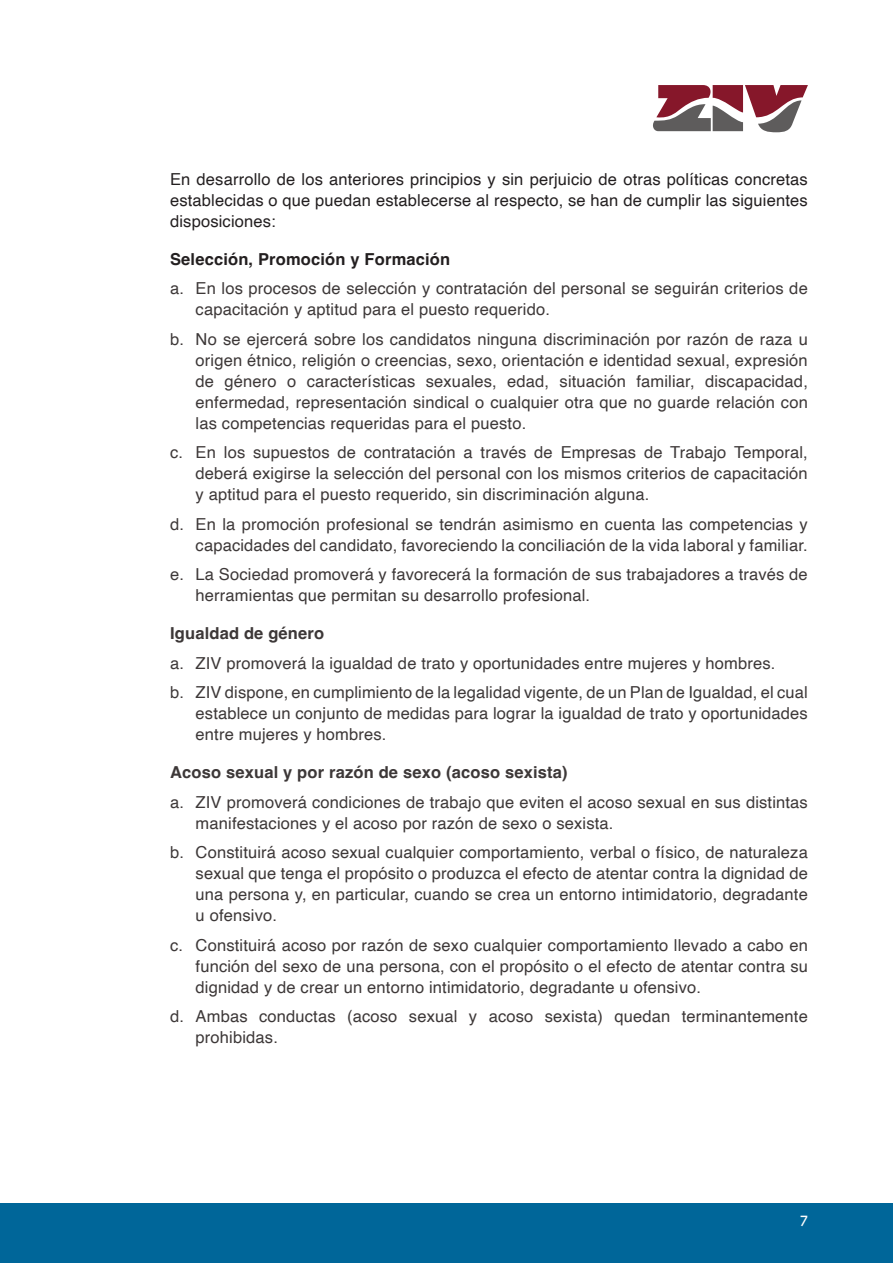
<style>
.page{position:relative;width:893px;height:1263px;background:#fff}
.page>*{position:absolute;margin:0;border:0;box-sizing:border-box;transform-origin:0 0}
.TITULOS_parrafos{font:16.5px/21px "Helvetica";letter-spacing:.01em;color:#3d3838;text-align:justify}
.TITULOS_parrafos-2{font:16.5px/21px "Helvetica";letter-spacing:.01em;color:#231f20;text-align:justify}
.TITULOS_parrafos-3{font:700 16.5px "Helvetica";letter-spacing:.01em;color:#3d3838}
.TITULOS_parrafos-4{font:700 16.5px "Helvetica";letter-spacing:.01em;color:#231f20}
.TITULOS_parrafos-5{font:15px "Product Sans";color:#fff}
</style>
<div class="page">
<svg style="left:653px;top:85px;width:155px;height:47px"></svg>
<div style="left:0;top:1203px;width:893px;height:60px;background:#069"></div>
<p class="TITULOS_parrafos-2" style="left:170px;top:169px;width:639px">En desarrollo de los anteriores principios y sin perjuicio de otras políticas concretas establecidas o que puedan establecerse al respecto, se han de cumplir las siguientes disposiciones:</p>
<p class="TITULOS_parrafos-4" style="left:170px;top:249px;width:282px">Selección, Promoción y Formación</p>
<p class="TITULOS_parrafos" style="left:196px;top:278px;width:614px;text-indent:-26px">a. En los procesos de selección y contratación del personal se seguirán criterios de capacitación y aptitud para el puesto requerido.</p>
<p class="TITULOS_parrafos" style="left:196px;top:329px;width:614px;text-indent:-26px">b. No se ejercerá sobre los candidatos ninguna discriminación por razón de raza u origen étnico, religión o creencias, sexo, orientación e identidad sexual, expresión de género o características sexuales, edad, situación familiar, discapacidad, enfermedad, representación sindical o cualquier otra que no guarde relación con las competencias requeridas para el puesto.</p>
<p class="TITULOS_parrafos" style="left:196px;top:442px;width:614px;text-indent:-26px">c. En los supuestos de contratación a través de Empresas de Trabajo Temporal, deberá exigirse la selección del personal con los mismos criterios de capacitación y aptitud para el puesto requerido, sin discriminación alguna.</p>
<p class="TITULOS_parrafos" style="left:170px;top:514px;width:639px;text-align:right">d. En la promoción profesional se tendrán asimismo en cuenta las competencias y capacidades del candidato, favoreciendo la conciliación de la vida laboral y familiar.</p>
<p class="TITULOS_parrafos" style="left:196px;top:564px;width:614px;text-indent:-26px">e. La Sociedad promoverá y favorecerá la formación de sus trabajadores a través de herramientas que permitan su desarrollo profesional.</p>
<p class="TITULOS_parrafos-3" style="left:170px;top:623px;width:156px">Igualdad de género</p>
<p class="TITULOS_parrafos" style="left:170px;top:653px;width:607px">a. ZIV promoverá la igualdad de trato y oportunidades entre mujeres y hombres.</p>
<p class="TITULOS_parrafos" style="left:196px;top:682px;width:614px;text-indent:-26px">b. ZIV dispone, en cumplimiento de la legalidad vigente, de un Plan de Igualdad, el cual establece un conjunto de medidas para lograr la igualdad de trato y oportunidades entre mujeres y hombres.</p>
<p class="TITULOS_parrafos-3" style="left:170px;top:762px;width:399px">Acoso sexual y por razón de sexo (acoso sexista)</p>
<p class="TITULOS_parrafos" style="left:196px;top:792px;width:614px;text-indent:-26px">a. ZIV promoverá condiciones de trabajo que eviten el acoso sexual en sus distintas manifestaciones y el acoso por razón de sexo o sexista.</p>
<p class="TITULOS_parrafos" style="left:196px;top:842px;width:614px;text-indent:-26px">b. Constituirá acoso sexual cualquier comportamiento, verbal o físico, de naturaleza sexual que tenga el propósito o produzca el efecto de atentar contra la dignidad de una persona y, en particular, cuando se crea un entorno intimidatorio, degradante u ofensivo.</p>
<p class="TITULOS_parrafos" style="left:196px;top:935px;width:614px;text-indent:-26px">c. Constituirá acoso por razón de sexo cualquier comportamiento llevado a cabo en función del sexo de una persona, con el propósito o el efecto de atentar contra su dignidad y de crear un entorno intimidatorio, degradante u ofensivo.</p>
<p class="TITULOS_parrafos" style="left:196px;top:1006px;width:614px;text-indent:-26px">d. Ambas conductas (acoso sexual y acoso sexista) quedan terminantemente prohibidas.</p>
<p class="TITULOS_parrafos-5" style="left:800px;top:1212px;width:9px">7</p>
</div>
